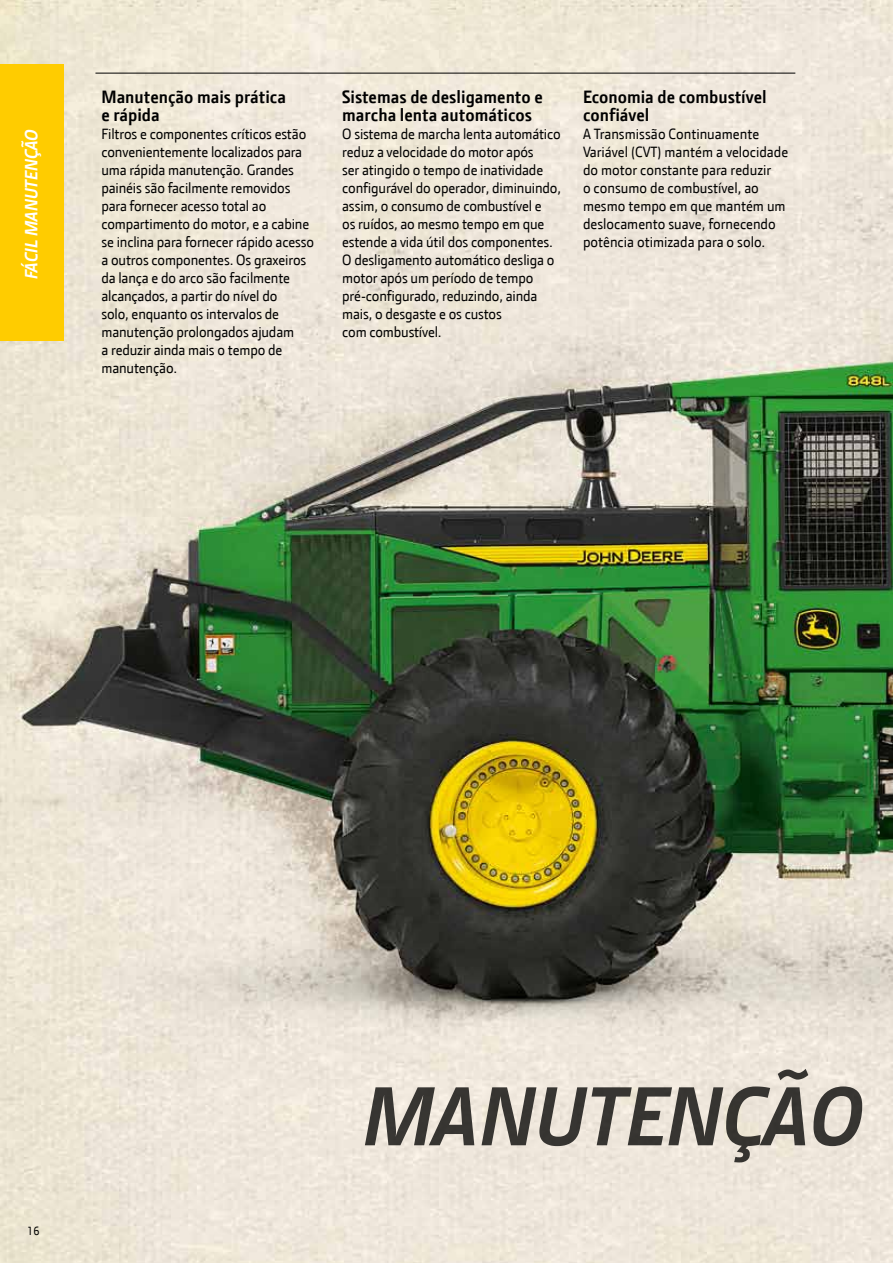
<style>
.page{position:relative;width:893px;height:1263px;background:#fff}
.page>*{position:absolute;margin:0;border:0;box-sizing:border-box;transform-origin:0 0}
.t1{font:italic 700 84.15px "JD Sans";color:#3b3b3a}
.t2{font:700 18px/18px "JD Sans";color:#000}
.t3{font:italic 700 18px "JD Sans";letter-spacing:-.01em;color:#fff}
.t4{font:15px/18px "JD Sans";letter-spacing:-.01em;color:#000}
.t5{font:12px "JD Sans";color:#000}
</style>
<div class="page">
<img style="left:0;top:0;width:893px;height:1263px">
<hr style="left:95px;top:73px;width:700px;height:1px;background:#000">
<div style="left:0;top:65px;width:63px;height:276px;background:#fc0"></div>
<p class="t3" style="left:21px;top:279px;width:152px;rotate:-90deg">FÁCIL MANUTENÇÃO</p>
<p class="t2" style="left:101px;top:88px;width:186px">Manutenção mais prática e rápida</p>
<p class="t4" style="left:101px;top:125px;width:214px">Filtros e componentes críticos estão convenientemente localizados para uma rápida manutenção. Grandes painéis são facilmente removidos para fornecer acesso total ao compartimento do motor, e a cabine se inclina para fornecer rápido acesso a outros componentes. Os graxeiros da lança e do arco são facilmente alcançados, a partir do nível do<br>solo, enquanto os intervalos de manutenção prolongados ajudam<br>a reduzir ainda mais o tempo de manutenção.</p>
<p class="t2" style="left:342px;top:88px;width:202px">Sistemas de desligamento e marcha lenta automáticos</p>
<p class="t4" style="left:342px;top:125px;width:220px">O sistema de marcha lenta automático reduz a velocidade do motor após<br>ser atingido o tempo de inatividade configurável do operador, diminuindo, assim, o consumo de combustível e<br>os ruídos, ao mesmo tempo em que estende a vida útil dos componentes.<br>O desligamento automático desliga o motor após um período de tempo pré-configurado, reduzindo, ainda mais, o desgaste e os custos<br>com combustível.</p>
<p class="t2" style="left:583px;top:88px;width:185px">Economia de combustível confiável</p>
<p class="t4" style="left:583px;top:125px;width:207px">A Transmissão Continuamente<br>Variável (CVT) mantém a velocidade do motor constante para reduzir<br>o consumo de combustível, ao mesmo tempo em que mantém um deslocamento suave, fornecendo potência otimizada para o solo.</p>
<p class="t5" style="left:27px;top:1224px;width:14px">16</p>
<h1 class="t1" style="left:363px;top:1068px;width:502px">MANUTENÇÃO</h1>
</div>
